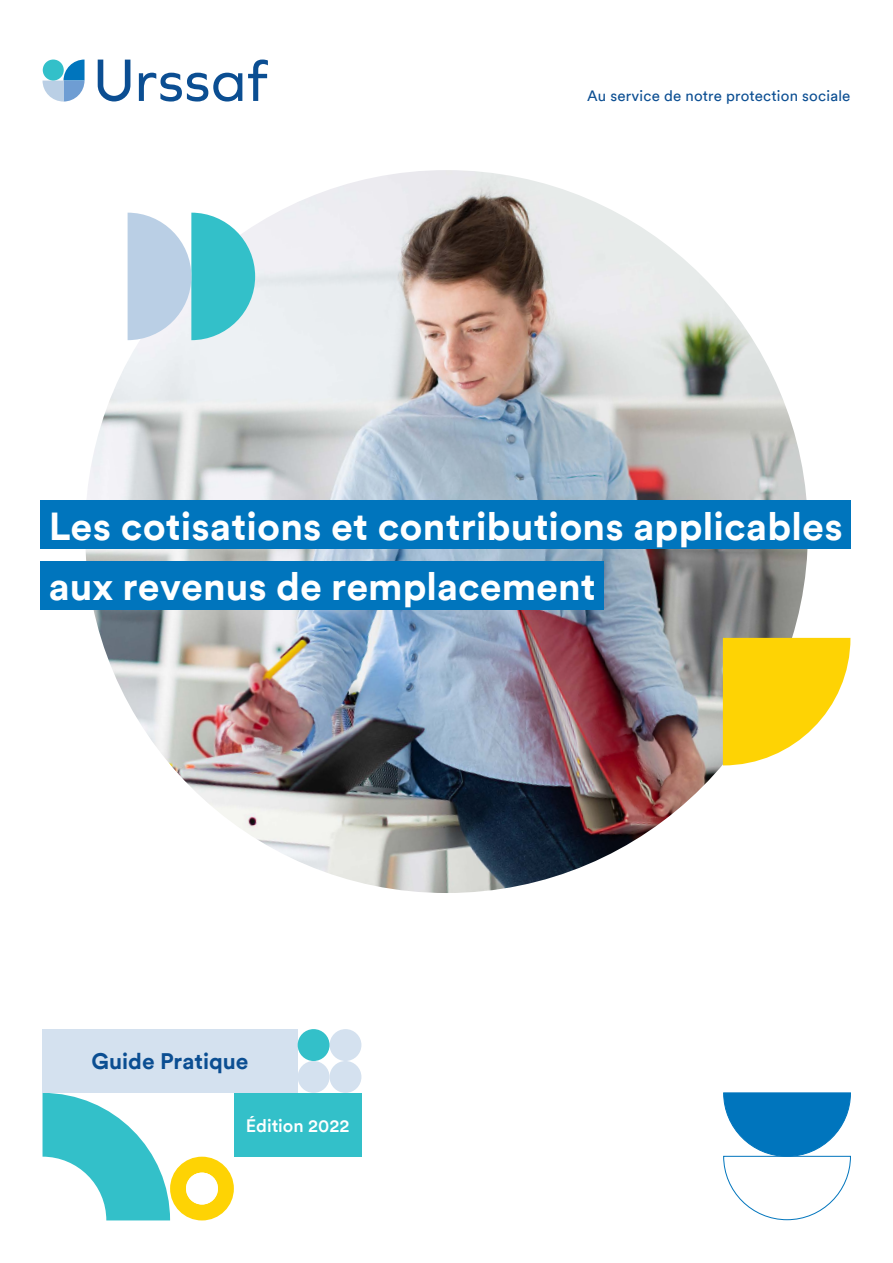
<style>
.page{position:relative;width:893px;height:1263px;background:#fff}
.page>*{position:absolute;margin:0;border:0;box-sizing:border-box;transform-origin:0 0}
.Couv_1{font:700 39px "Circular";letter-spacing:.005em;color:#fff}
.Couv_3{font:700 22.5px "Circular";color:#0b4e92}
.Couv_3-2{font:500 18px "Circular";color:#fff}
.t1{font:15px "Circular";letter-spacing:.015em;color:#0b4e92}
</style>
<div class="page">
<svg style="left:98px;top:60px;width:32px;height:41px"></svg>
<svg style="left:139px;top:73px;width:103px;height:29px"></svg>
<svg style="left:248px;top:60px;width:20px;height:41px"></svg>
<svg style="left:43px;top:60px;width:42px;height:42px"></svg>
<div style="left:43px;top:60px;width:21px;height:21px;background:#33c0c9;border-radius:50%"></div>
<img style="left:85px;top:170px;width:723px;height:723px;border-radius:361px">
<div style="left:40px;top:500px;width:811px;height:49px;background:#0075bd"></div>
<div style="left:40px;top:561px;width:564px;height:48px;background:#0075bd"></div>
<svg style="left:723px;top:1092px;width:128px;height:128px"></svg>
<div style="left:43px;top:1029px;width:255px;height:64px;background:#d4e1ef"></div>
<div style="left:298px;top:1029px;width:32px;height:32px;background:#33c0c9;border-radius:16px"></div>
<div style="left:298px;top:1061px;width:32px;height:32px;background:#d4e1ef;border-radius:16px"></div>
<svg style="left:330px;top:1029px;width:32px;height:64px"></svg>
<svg style="left:723px;top:638px;width:127px;height:127px"></svg>
<svg style="left:128px;top:213px;width:127px;height:127px;background:#91d1de"></svg>
<svg style="left:43px;top:1093px;width:191px;height:127px"></svg>
<div style="left:186px;top:1172px;width:32px;height:32px;background:#fff;border-radius:50%"></div>
<div style="left:234px;top:1093px;width:127px;height:64px;background:#33c0c9"></div>
<p class="t1" style="left:587px;top:85px;width:265px">Au service de notre protection sociale</p>
<p class="Couv_1" style="left:49px;top:499px;width:795px">Les cotisations et contributions applicables</p>
<p class="Couv_1" style="left:49px;top:559px;width:548px">aux revenus de remplacement</p>
<h2 class="Couv_3" style="left:92px;top:1046px;width:158px">Guide Pratique</h2>
<h2 class="Couv_3-2" style="left:246px;top:1113px;width:105px">Édition 2022</h2>
</div>
